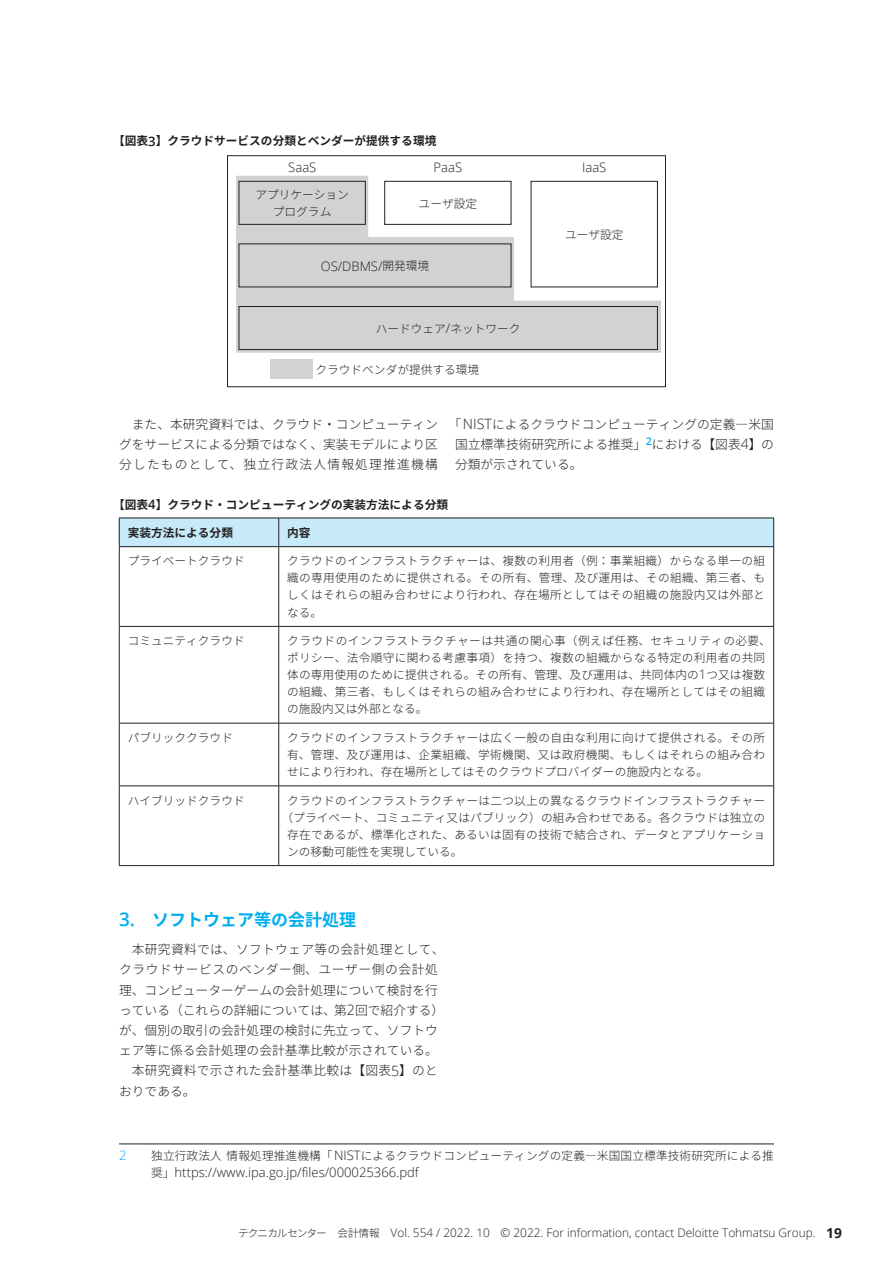
<style>
.page{position:relative;width:893px;height:1263px;background:#fff}
.page>*{position:absolute;margin:0;border:0;box-sizing:border-box;transform-origin:0 0}
.t1{font:700 16.95px "Noto Sans CJ Kjp";color:#00aeef}
.t2{font:300 13.05px "Open Sans";color:#231f20}
.t3{font:300 13.05px "Open Sans";color:#00aeef}
.t4{font:300 12.75px/20.2px "Noto Sans CJ Kjp";color:#231f20;text-align:justify}
.t5{font:300 12.75px "Noto Sans CJ Kjp";letter-spacing:.025em;color:#231f20}
.t6{font:300 12.75px "Noto Sans CJ Kjp";letter-spacing:.045em;color:#231f20}
.t7{font:300 12.75px "Noto Sans CJ Kjp";letter-spacing:.02em;color:#231f20}
.t8{font:300 11.85px "Open Sans";color:#231f20}
.t9{font:300 11.7px/17px "Noto Sans CJ Kjp";letter-spacing:.01em;color:#231f20;text-align:justify}
.t10{font:700 11.7px "Noto Sans CJ Kjp";color:#231f20}
.s1{font-family:"Open Sans";font-weight:600;font-size:13.05px}
.s2{font-family:"Noto Sans CJ Kjp";font-size:11.7px}
.s3{font-family:"Open Sans";font-size:13.05px}
.s4{font-family:"Open Sans";font-size:14.25px}
.s5{font-family:"Open Sans";font-weight:600;font-size:18.9px}
.s6{font-family:"Noto Sans CJ Kjp";font-size:10.65px}
.s7{font-weight:700;font-size:13.8px}
</style>
<div class="page">
<svg style="left:236px;top:176px;width:425px;height:177px;fill:#d1d2d4"></svg>
<div style="left:239px;top:181px;width:126px;height:44px;border:1px solid #231f20"></div>
<div style="left:239px;top:306px;width:419px;height:44px;border:1px solid #231f20"></div>
<div style="left:384px;top:181px;width:127px;height:44px;border:1px solid #231f20"></div>
<div style="left:531px;top:181px;width:127px;height:106px;border:1px solid #231f20"></div>
<div style="left:271px;top:360px;width:42px;height:19px;background:#d1d2d4"></div>
<div style="left:227px;top:155px;width:439px;height:232px;border:1px solid #231f20"></div>
<hr style="left:119px;top:1144px;width:655px;height:1px;background:#231f20">
<svg style="left:120px;top:547px;width:653px;height:318px"></svg>
<hr style="left:278px;top:547px;width:1px;height:79px;background:#231f20">
<hr style="left:119px;top:626px;width:160px;height:1px;background:#231f20">
<hr style="left:279px;top:626px;width:495px;height:1px;background:#231f20">
<hr style="left:278px;top:627px;width:1px;height:96px;background:#231f20">
<hr style="left:119px;top:723px;width:160px;height:1px;background:#231f20">
<hr style="left:279px;top:723px;width:495px;height:1px;background:#231f20">
<hr style="left:278px;top:723px;width:1px;height:63px;background:#231f20">
<hr style="left:119px;top:786px;width:160px;height:1px;background:#231f20">
<hr style="left:279px;top:786px;width:495px;height:1px;background:#231f20">
<hr style="left:278px;top:786px;width:1px;height:79px;background:#231f20">
<hr style="left:119px;top:547px;width:1px;height:79px;background:#231f20">
<hr style="left:773px;top:547px;width:1px;height:79px;background:#231f20">
<hr style="left:119px;top:627px;width:1px;height:96px;background:#231f20">
<hr style="left:773px;top:627px;width:1px;height:96px;background:#231f20">
<hr style="left:119px;top:723px;width:1px;height:63px;background:#231f20">
<hr style="left:773px;top:723px;width:1px;height:63px;background:#231f20">
<hr style="left:119px;top:786px;width:1px;height:79px;background:#231f20">
<hr style="left:773px;top:786px;width:1px;height:79px;background:#231f20">
<hr style="left:119px;top:865px;width:160px;height:1px;background:#231f20">
<hr style="left:279px;top:865px;width:495px;height:1px;background:#231f20">
<div style="left:119px;top:518px;width:655px;height:28px;background:#c6eafa"></div>
<hr style="left:119px;top:546px;width:160px;height:1px;background:#231f20">
<hr style="left:279px;top:546px;width:495px;height:1px;background:#231f20">
<p class="t10" style="left:113px;top:134px;width:325px">【図表<span class="s1">3</span>】クラウドサービスの分類とベンダーが提供する環境</p>
<p class="t2" style="left:288px;top:158px;width:30px">SaaS</p>
<p class="t2" style="left:434px;top:158px;width:30px">PaaS</p>
<p class="t2" style="left:582px;top:158px;width:26px">IaaS</p>
<p class="t9" style="left:255px;top:187px;width:95px;text-align:center">アプリケーションプログラム</p>
<p class="t9" style="left:419px;top:195px;width:60px">ユーザ設定</p>
<p class="t9" style="left:565px;top:227px;width:60px">ユーザ設定</p>
<p class="t2" style="left:321px;top:257px;width:110px">OS/DBMS/<span class="s2">開発環境</span></p>
<p class="t9" style="left:376px;top:320px;width:146px">ハードウェア<span class="s3">/</span>ネットワーク</p>
<p class="t9" style="left:315px;top:362px;width:165px">クラウドベンダが提供する環境</p>
<p class="t4" style="left:119px;top:414px;width:320px;text-indent:13px">また、本研究資料では、クラウド・コンピューティングをサービスによる分類ではなく、実装モデルにより区分したものとして、独立行政法人情報処理推進機構</p>
<p class="t4" style="left:455px;top:414px;width:320px;text-indent:-6px">「<span class="s4">NIST</span>によるクラウドコンピューティングの定義―米国国立標準技術研究所による推奨」<sup>2</sup>における【図表<span class="s4">4</span>】の分類が示されている。</p>
<p class="t10" style="left:113px;top:498px;width:336px">【図表<span class="s1">4</span>】クラウド・コンピューティングの実装方法による分類</p>
<p class="t10" style="left:128px;top:526px;width:107px">実装方法による分類</p>
<p class="t10" style="left:287px;top:526px;width:25px">内容</p>
<p class="t9" style="left:128px;top:553px;width:118px">プライベートクラウド</p>
<p class="t9" style="left:287px;top:553px;width:479px">クラウドのインフラストラクチャーは、複数の利用者（例：事業組織）からなる単一の組織の専用使用のために提供される。その所有、管理、及び運用は、その組織、第三者、もしくはそれらの組み合わせにより行われ、存在場所としてはその組織の施設内又は外部となる。</p>
<p class="t9" style="left:128px;top:633px;width:118px">コミュニティクラウド</p>
<p class="t9" style="left:287px;top:633px;width:485px;text-align:left">クラウドのインフラストラクチャーは共通の関心事（例えば任務、セキュリティの必要、ポリシー、法令順守に関わる考慮事項）を持つ、複数の組織からなる特定の利用者の共同体の専用使用のために提供される。その所有、管理、及び運用は、共同体内の<span class="s3">1</span>つ又は複数の組織、第三者、もしくはそれらの組み合わせにより行われ、存在場所としてはその組織の施設内又は外部となる。</p>
<p class="t9" style="left:128px;top:729px;width:107px">パブリッククラウド</p>
<p class="t9" style="left:287px;top:729px;width:479px">クラウドのインフラストラクチャーは広く一般の自由な利用に向けて提供される。その所有、管理、及び運用は、企業組織、学術機関、又は政府機関、もしくはそれらの組み合わせにより行われ、存在場所としてはそのクラウドプロバイダーの施設内となる。</p>
<p class="t9" style="left:128px;top:792px;width:118px">ハイブリッドクラウド</p>
<p class="t9" style="left:287px;top:792px;width:479px">クラウドのインフラストラクチャーは二つ以上の異なるクラウドインフラストラクチャー</p>
<p class="t9" style="left:281px;top:809px;width:485px">（プライベート、コミュニティ又はパブリック）の組み合わせである。各クラウドは独立の</p>
<p class="t9" style="left:287px;top:826px;width:479px">存在であるが、標準化された、あるいは固有の技術で結合され、データとアプリケーショ</p>
<p class="t9" style="left:287px;top:843px;width:177px">ンの移動可能性を実現している。</p>
<h1 class="t1" style="left:119px;top:910px;width:239px"><span class="s5">3.</span>　ソフトウェア等の会計処理</h1>
<p class="t5" style="left:132px;top:942px;width:314px">本研究資料では、ソフトウェア等の会計処理として、</p>
<p class="t6" style="left:119px;top:962px;width:320px">クラウドサービスのベンダー側、ユーザー側の会計処</p>
<p class="t4" style="left:119px;top:980px;width:320px">理、コンピューターゲームの会計処理について検討を行</p>
<p class="t4" style="left:119px;top:1000px;width:327px">っている（これらの詳細については、第<span class="s4">2</span>回で紹介する）</p>
<p class="t4" style="left:119px;top:1020px;width:320px">が、個別の取引の会計処理の検討に先立って、ソフトウ</p>
<p class="t4" style="left:119px;top:1041px;width:320px">ェア等に係る会計処理の会計基準比較が示されている。</p>
<p class="t7" style="left:132px;top:1063px;width:308px">本研究資料で示された会計基準比較は【図表<span class="s4">5</span>】のと</p>
<p class="t4" style="left:119px;top:1081px;width:78px">おりである。</p>
<p class="t3" style="left:119px;top:1146px;width:9px">2</p>
<p class="t9" style="left:151px;top:1147px;width:624px">独立行政法人情報処理推進機構「<span class="s3">NIST</span>によるクラウドコンピューティングの定義―米国国立標準技術研究所による推</p>
<p class="t2" style="left:151px;top:1163px;width:269px"><span class="s2">奨」</span>https://www.ipa.go.jp/files/000025366.pdf</p>
<p class="t8" style="left:238px;top:1225px;width:605px"><span class="s6">テクニカルセンター　会計情報　</span>Vol. 554 / 2022. 10 © 2022. For information, contact Deloitte Tohmatsu Group. <span class="s7">19</span></p>
</div>
